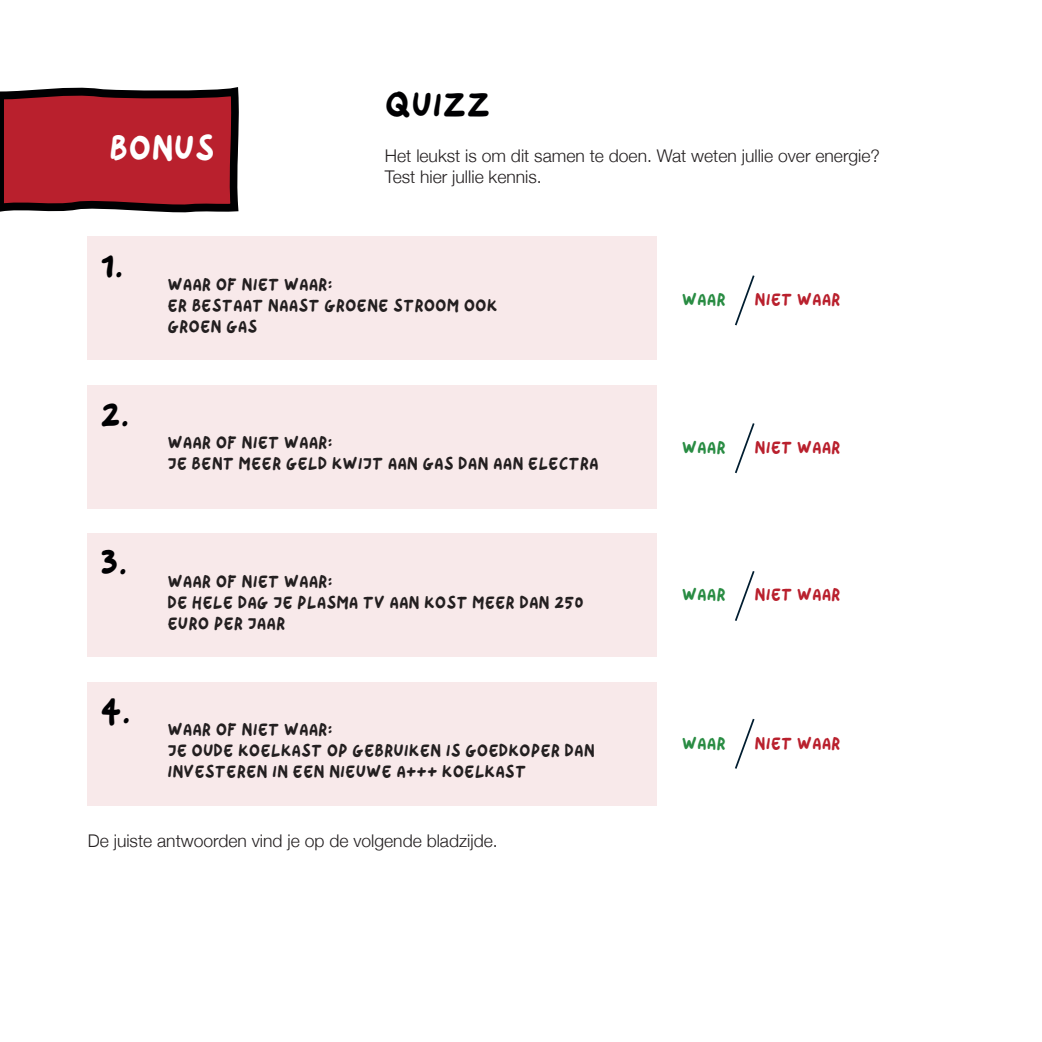
<style>
.page{position:relative;width:1042px;height:1042px;background:#fff}
.page>*{position:absolute;margin:0;border:0;box-sizing:border-box;transform-origin:0 0}
.t1{font:35px "ONNOHANDWRITINGNARROW";color:#000002}
.t2{font:35px "ONNOHANDWRITINGNARROW";color:#fff}
.t3{font:17.5px/21px "ONNOHANDWRITINGNARROW";color:#231f20}
.t4{font:300 17.5px/21px "Helvetica Neue";color:#231f20}
.t5{font:17.5px "ONNOHANDWRITINGNARROW";color:#b9202d}
.t6{font:17.5px "ONNOHANDWRITINGNARROW";color:#298c43}
</style>
<div class="page">
<div style="left:88px;top:236px;width:569px;height:124px;background:#f8e9ea"></div>
<div style="left:88px;top:385px;width:569px;height:123px;background:#f8e9ea"></div>
<div style="left:88px;top:533px;width:569px;height:124px;background:#f8e9ea"></div>
<div style="left:88px;top:682px;width:569px;height:123px;background:#f8e9ea"></div>
<svg style="left:0;top:87px;width:239px;height:126px;background:#9d242e"></svg>
<svg style="left:735px;top:275px;width:20px;height:51px"></svg>
<svg style="left:735px;top:423px;width:20px;height:51px"></svg>
<svg style="left:735px;top:571px;width:20px;height:50px"></svg>
<svg style="left:735px;top:718px;width:20px;height:51px"></svg>
<p class="t2" style="left:109px;top:133px;width:107px">BONUS</p>
<p class="t1" style="left:385px;top:91px;width:107px">QUIZZ</p>
<p class="t4" style="left:385px;top:144px;width:496px">Het leukst is om dit samen te doen. Wat weten jullie over energie?<br>Test hier jullie kennis.</p>
<p class="t1" style="left:100px;top:251px;width:25px">1.</p>
<p class="t1" style="left:100px;top:400px;width:31px">2.</p>
<p class="t1" style="left:100px;top:549px;width:28px">3.</p>
<p class="t1" style="left:100px;top:697px;width:32px">4.</p>
<p class="t3" style="left:167px;top:274px;width:331px">WAAR OF NIET WAAR:<br>ER BESTAAT NAAST GROENE STROOM OOK<br>GROEN GAS</p>
<p class="t3" style="left:167px;top:432px;width:166px">WAAR OF NIET WAAR:</p>
<p class="t3" style="left:167px;top:453px;width:433px">JE BENT MEER GELD KWIJT AAN GAS DAN AAN ELECTRA</p>
<p class="t3" style="left:167px;top:571px;width:166px">WAAR OF NIET WAAR:</p>
<p class="t3" style="left:167px;top:592px;width:418px">DE HELE DAG JE PLASMA TV AAN KOST MEER DAN 250<br>EURO PER JAAR</p>
<p class="t3" style="left:167px;top:719px;width:429px">WAAR OF NIET WAAR:<br>JE OUDE KOELKAST OP GEBRUIKEN IS GOEDKOPER DAN<br>INVESTEREN IN EEN NIEUWE A+++ KOELKAST</p>
<p class="t4" style="left:88px;top:829px;width:411px">De juiste antwoorden vind je op de volgende bladzijde.</p>
<p class="t6" style="left:682px;top:292px;width:45px">WAAR</p>
<p class="t5" style="left:754px;top:292px;width:88px">NIET WAAR</p>
<p class="t6" style="left:682px;top:440px;width:45px">WAAR</p>
<p class="t5" style="left:754px;top:440px;width:88px">NIET WAAR</p>
<p class="t6" style="left:682px;top:587px;width:45px">WAAR</p>
<p class="t5" style="left:754px;top:587px;width:88px">NIET WAAR</p>
<p class="t6" style="left:682px;top:736px;width:45px">WAAR</p>
<p class="t5" style="left:754px;top:736px;width:88px">NIET WAAR</p>
</div>
